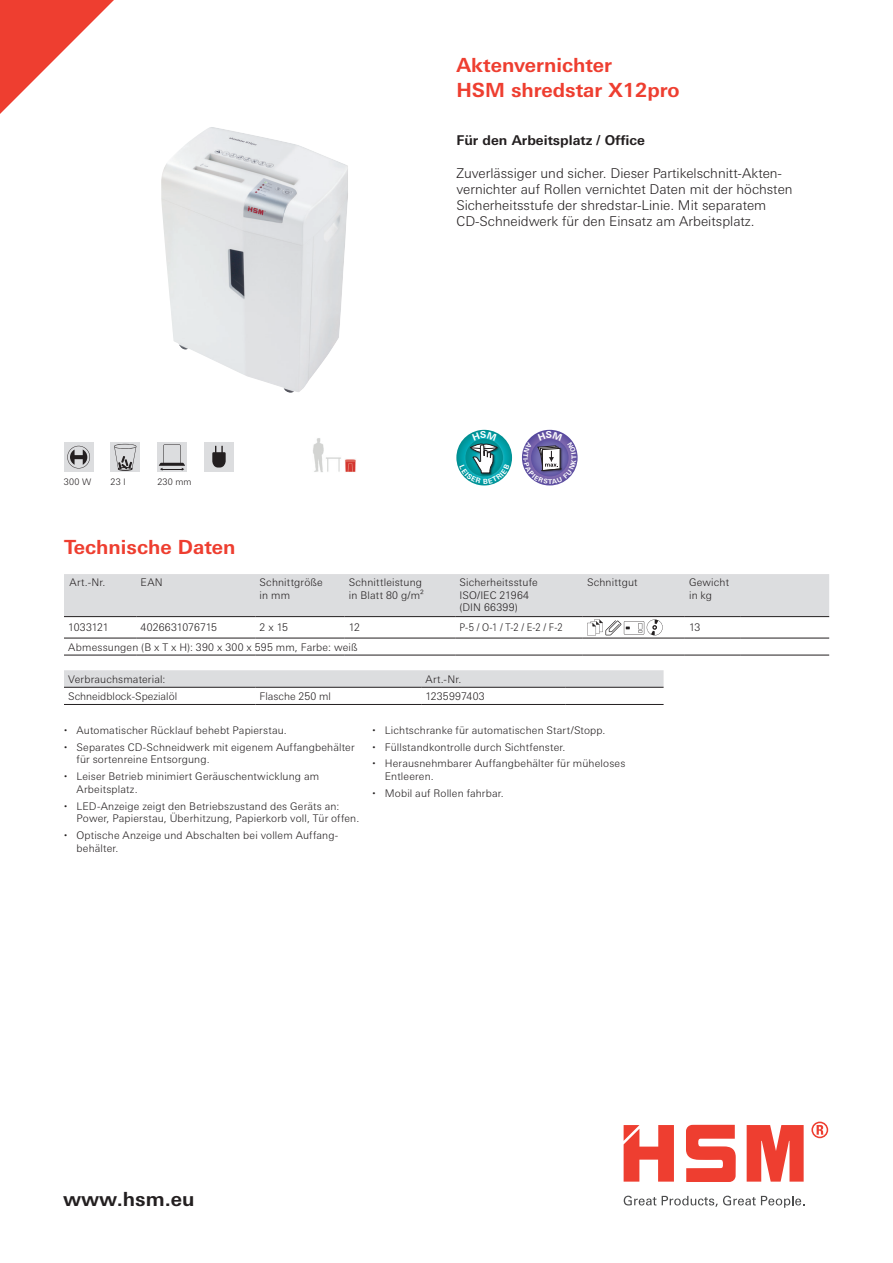
<style>
.page{position:relative;width:893px;height:1263px;background:#fff}
.page>*{position:absolute;margin:0;border:0;box-sizing:border-box;transform-origin:0 0}
.t1{font:700 19.5px/25.2px "Univers Next W1 G";color:#ee3e30}
.t2{font:700 19.5px "Univers Next W1 G";color:#231f20}
.t3{font:300 13.5px/16.2px "Univers Next W1 G";color:#231f20}
.t4{font:700 13.5px "Univers Next W1 G";color:#231f20}
.t5{font:300 10.5px/16.8px "Univers Next W1 G";letter-spacing:.015em;color:#231f20}
.t6{font:300 10.5px "Univers Next W1 G";letter-spacing:.015em;color:#231f20;scale:.9 1}
.t7{font:300 10.5px "Univers Next W1 G";letter-spacing:-.015em;color:#231f20}
.t8{font:300 9px "Univers Next W1 G";letter-spacing:.025em;color:#231f20}
.t9{font:700 6.6px "Univers Next W1 G";color:#fff}
</style>
<div class="page">
<svg style="left:624px;top:1121px;width:204px;height:61px"></svg>
<svg style="left:624px;top:1196px;width:32px;height:9px"></svg>
<svg style="left:662px;top:1196px;width:142px;height:12px"></svg>
<svg style="left:0;top:0;width:114px;height:114px"></svg>
<div style="left:64px;top:442px;width:30px;height:30px;background:#dcdddf"></div>
<svg style="left:67px;top:446px;width:23px;height:22px"></svg>
<div style="left:111px;top:442px;width:29px;height:30px;background:#dcdddf"></div>
<div style="left:118px;top:467px;width:14px;height:4px;border:1px solid #231f20;border-radius:50%"></div>
<svg style="left:114px;top:444px;width:22px;height:25px"></svg>
<div style="left:157px;top:442px;width:30px;height:30px;background:#dcdddf"></div>
<svg style="left:159px;top:444px;width:26px;height:27px"></svg>
<div style="left:204px;top:442px;width:30px;height:30px;background:#dcdddf"></div>
<svg style="left:212px;top:446px;width:14px;height:21px"></svg>
<hr style="left:64px;top:638px;width:72px;height:1px;background:#231f20">
<hr style="left:136px;top:638px;width:119px;height:1px;background:#231f20">
<hr style="left:255px;top:638px;width:90px;height:1px;background:#231f20">
<hr style="left:345px;top:638px;width:110px;height:1px;background:#231f20">
<hr style="left:455px;top:638px;width:128px;height:1px;background:#231f20">
<hr style="left:583px;top:638px;width:102px;height:1px;background:#231f20">
<hr style="left:685px;top:638px;width:55px;height:1px;background:#231f20">
<hr style="left:740px;top:638px;width:89px;height:1px;background:#231f20">
<hr style="left:64px;top:655px;width:72px;height:1px;background:#231f20">
<hr style="left:136px;top:655px;width:119px;height:1px;background:#231f20">
<hr style="left:255px;top:655px;width:90px;height:1px;background:#231f20">
<hr style="left:345px;top:655px;width:110px;height:1px;background:#231f20">
<hr style="left:455px;top:655px;width:128px;height:1px;background:#231f20">
<hr style="left:583px;top:655px;width:102px;height:1px;background:#231f20">
<hr style="left:685px;top:655px;width:55px;height:1px;background:#231f20">
<hr style="left:740px;top:655px;width:89px;height:1px;background:#231f20">
<svg style="left:64px;top:574px;width:765px;height:61px"></svg>
<svg style="left:64px;top:670px;width:600px;height:17px;background:#dadadc"></svg>
<hr style="left:64px;top:704px;width:191px;height:1px;background:#231f20">
<hr style="left:255px;top:704px;width:166px;height:1px;background:#231f20">
<hr style="left:421px;top:704px;width:145px;height:1px;background:#231f20">
<hr style="left:566px;top:704px;width:98px;height:1px;background:#231f20">
<hr style="left:64px;top:687px;width:191px;height:1px;background:#231f20">
<hr style="left:255px;top:687px;width:166px;height:1px;background:#231f20">
<hr style="left:421px;top:687px;width:145px;height:1px;background:#231f20">
<hr style="left:566px;top:687px;width:98px;height:1px;background:#231f20">
<img style="left:313px;top:438px;width:43px;height:34px">
<img style="left:161px;top:127px;width:187px;height:266px">
<svg style="left:456px;top:430px;width:54px;height:55px"></svg>
<svg style="left:522px;top:430px;width:56px;height:55px"></svg>
<p class="t8" style="left:64px;top:477px;width:29px">300 W</p>
<p class="t8" style="left:111px;top:477px;width:16px">23 l</p>
<p class="t8" style="left:157px;top:477px;width:36px">230 mm</p>
<h1 class="t1" style="left:456px;top:52px;width:225px">Aktenvernichter<br>HSM shredstar X12pro</h1>
<p class="t4" style="left:456px;top:133px;width:190px">Für den Arbeitsplatz / Office</p>
<p class="t3" style="left:456px;top:165px;width:338px">Zuverlässiger und sicher. Dieser Partikelschnitt-Akten&shy;vernichter auf Rollen vernichtet Daten mit der höchsten Sicherheitsstufe der shredstar-Linie. Mit separatem CD-Schneidwerk für den Einsatz am Arbeitsplatz.</p>
<p class="t9" style="left:548px;top:478px;width:6px">T</p>
<h1 class="t1" style="left:64px;top:534px;width:173px">Technische Daten</h1>
<p class="t5" style="left:70px;top:574px;width:38px">Art.-Nr.</p>
<p class="t5" style="left:141px;top:574px;width:24px">EAN</p>
<p class="t5" style="left:260px;top:576px;width:65px;line-height:12.6px">Schnittgröße in mm</p>
<p class="t5" style="left:349px;top:576px;width:76px;line-height:12.6px">Schnittleistung in Blatt 80 g/m²</p>
<p class="t5" style="left:459px;top:576px;width:80px;line-height:12.6px">Sicherheitsstufe<br>ISO/IEC 21964 (DIN 66399)</p>
<p class="t5" style="left:587px;top:574px;width:52px">Schnittgut</p>
<p class="t5" style="left:689px;top:576px;width:42px;line-height:12.6px">Gewicht in kg</p>
<p class="t7" style="left:68px;top:621px;width:42px">1033121</p>
<p class="t5" style="left:141px;top:619px;width:78px">4026631076715</p>
<p class="t5" style="left:260px;top:619px;width:30px">2 x 15</p>
<p class="t5" style="left:349px;top:619px;width:13px">12</p>
<p class="t6" style="left:459px;top:621px;width:116px">P-5 / O-1 / T-2 / E-2 / F-2</p>
<p class="t5" style="left:689px;top:619px;width:13px">13</p>
<p class="t5" style="left:68px;top:638px;width:291px">Abmessungen (B x T x H): 390 x 300 x 595 mm, Farbe: weiß</p>
<p class="t5" style="left:68px;top:670px;width:99px">Verbrauchsmaterial:</p>
<p class="t5" style="left:425px;top:670px;width:38px">Art.-Nr.</p>
<p class="t5" style="left:68px;top:688px;width:110px">Schneidblock-Spezialöl</p>
<p class="t5" style="left:260px;top:688px;width:73px">Flasche 250 ml</p>
<p class="t5" style="left:425px;top:688px;width:61px">1235997403</p>
<p class="t5" style="left:77px;top:722px;width:280px">Automatischer Rücklauf behebt Papierstau.<br>Separates CD-Schneidwerk mit eigenem Auffangbehälter</p>
<p class="t5" style="left:77px;top:751px;width:244px">für sortenreine Entsorgung.<br>Leiser Betrieb minimiert Geräuschentwicklung am</p>
<p class="t5" style="left:77px;top:780px;width:264px">Arbeitsplatz.<br>LED-Anzeige zeigt den Betriebszustand des Geräts an:</p>
<p class="t5" style="left:77px;top:810px;width:284px">Power, Papierstau, Überhitzung, Papierkorb voll, Tür offen.<br>Optische Anzeige und Abschalten bei vollem Auffang-</p>
<p class="t5" style="left:77px;top:839px;width:44px">behälter.</p>
<p class="t5" style="left:385px;top:722px;width:242px">Lichtschranke für automatischen Start/Stopp.<br>Füllstandkontrolle durch Sichtfenster.<br>Herausnehmbarer Auffangbehälter für müheloses</p>
<p class="t5" style="left:385px;top:768px;width:121px">Entleeren.<br>Mobil auf Rollen fahrbar.</p>
<h1 class="t2" style="left:63px;top:1187px;width:133px">www.hsm.eu</h1>
</div>
